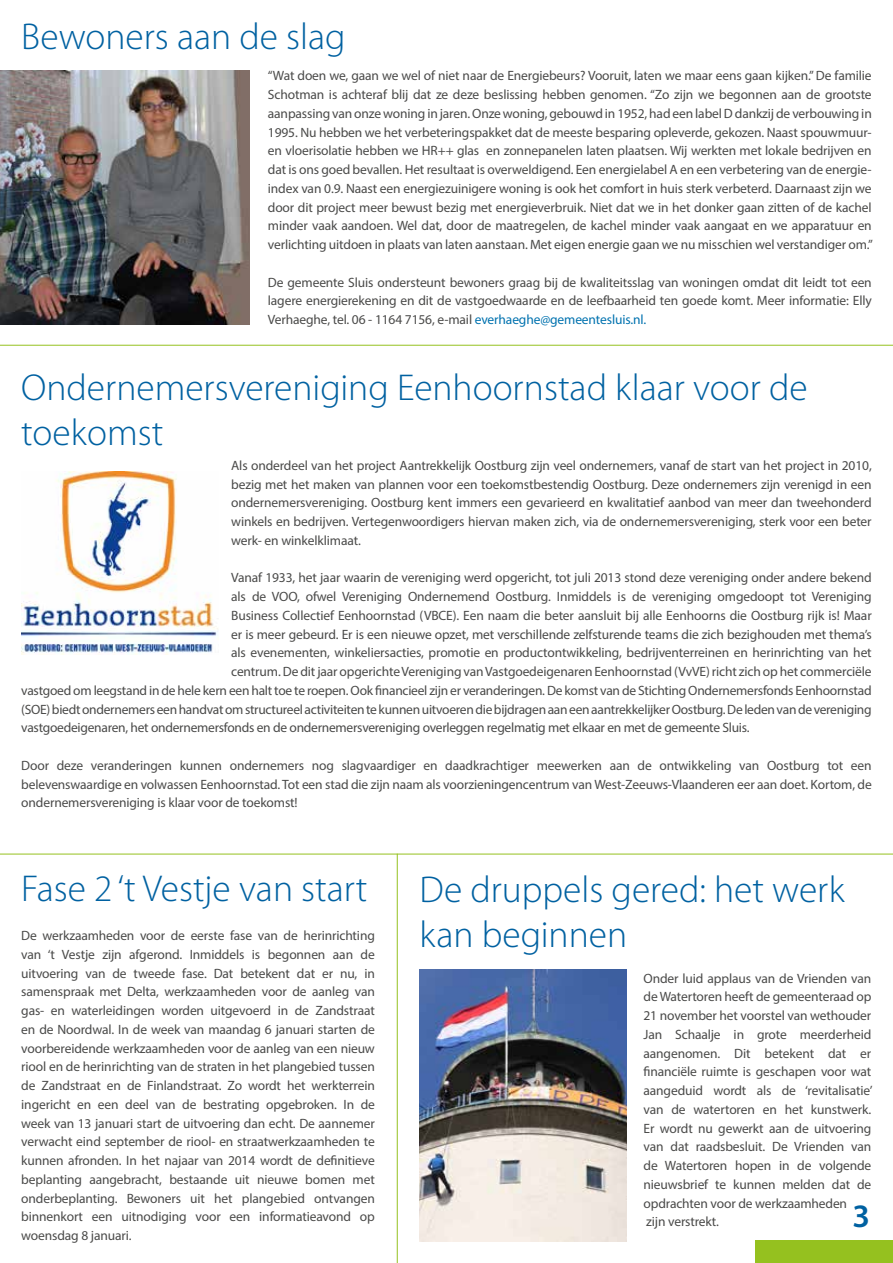
<style>
.page{position:relative;width:893px;height:1263px;background:#fff}
.page>*{position:absolute;margin:0;border:0;box-sizing:border-box;transform-origin:0 0}
.t1{font:300 37.5px/45px "Myriad Pro";color:#0061a1}
.t2{font:600 32.85px "Myriad Pro";color:#0061a1}
.t3{font:13.5px/18.8px "Myriad Pro";letter-spacing:-.01em;color:#4a4a49;text-align:justify}
.s1{color:#0072af}
</style>
<div class="page">
<div style="left:755px;top:1240px;width:138px;height:23px;background:#95c11f"></div>
<img style="left:0;top:70px;width:249px;height:254px">
<hr style="left:0;top:345px;width:893px;height:1px;background:#95c11f">
<hr style="left:0;top:854px;width:893px;height:1px;background:#95c11f">
<img style="left:21px;top:471px;width:197px;height:184px">
<hr style="left:397px;top:854px;width:1px;height:409px;background:#95c11f">
<img style="left:420px;top:969px;width:206px;height:273px">
<h1 class="t1" style="left:21px;top:14px;width:326px">Bewoners aan de slag</h1>
<p class="t3" style="left:268px;top:66px;width:606px">“Wat doen we, gaan we wel of niet naar de Energiebeurs? Vooruit, laten we maar eens gaan kijken.” De familie Schotman is achteraf blij dat ze deze beslissing hebben genomen. “Zo zijn we begonnen aan de grootste aanpassing van onze woning in jaren. Onze woning, gebouwd in 1952, had een label D dankzij de verbouwing in 1995. Nu hebben we het verbeteringspakket dat de meeste besparing opleverde, gekozen. Naast spouwmuur&shy;en vloerisolatie hebben we HR++ glas en zonnepanelen laten plaatsen. Wij werkten met lokale bedrijven en dat is ons goed bevallen. Het resultaat is overweldigend. Een energielabel A en een verbetering van de energie&shy;index van 0.9. Naast een energiezuinigere woning is ook het comfort in huis sterk verbeterd. Daarnaast zijn we door dit project meer bewust bezig met energieverbruik. Niet dat we in het donker gaan zitten of de kachel minder vaak aandoen. Wel dat, door de maatregelen, de kachel minder vaak aangaat en we apparatuur en verlichting uitdoen in plaats van laten aanstaan. Met eigen energie gaan we nu misschien wel verstandiger om.”</p>
<p class="t3" style="left:268px;top:272px;width:605px">De gemeente Sluis ondersteunt bewoners graag bij de kwaliteitsslag van woningen omdat dit leidt tot een lagere energierekening en dit de vastgoedwaarde en de leefbaarheid ten goede komt. Meer informatie: Elly Verhaeghe, tel. 06 - 1164 7156, e-mail <span class="s1">everhaeghe@gemeentesluis.nl.</span></p>
<h1 class="t1" style="left:21px;top:364px;width:788px">Ondernemersvereniging Eenhoornstad klaar voor de toekomst</h1>
<p class="t3" style="left:231px;top:456px;width:642px">Als onderdeel van het project Aantrekkelijk Oostburg zijn veel ondernemers, vanaf de start van het project in 2010, bezig met het maken van plannen voor een toekomstbestendig Oostburg. Deze ondernemers zijn verenigd in een ondernemersvereniging. Oostburg kent immers een gevarieerd en kwalitatief aanbod van meer dan tweehonderd winkels en bedrijven. Vertegenwoordigers hiervan maken zich, via de ondernemersvereniging, sterk voor een beter werk- en winkelklimaat.</p>
<p class="t3" style="left:231px;top:568px;width:642px">Vanaf 1933, het jaar waarin de vereniging werd opgericht, tot juli 2013 stond deze vereniging onder andere bekend</p>
<p class="t3" style="left:231px;top:587px;width:642px">als de VOO, ofwel Vereniging Ondernemend Oostburg. Inmiddels is de vereniging omgedoopt tot Vereniging</p>
<p class="t3" style="left:231px;top:606px;width:642px">Business Collectief Eenhoornstad (VBCE). Een naam die beter aansluit bij alle Eenhoorns die Oostburg rijk is! Maar</p>
<p class="t3" style="left:231px;top:624px;width:642px">er is meer gebeurd. Er is een nieuwe opzet, met verschillende zelfsturende teams die zich bezighouden met thema’s</p>
<p class="t3" style="left:231px;top:643px;width:642px">als evenementen, winkeliersacties, promotie en productontwikkeling, bedrijventerreinen en herinrichting van het</p>
<p class="t3" style="left:231px;top:662px;width:642px">centrum. De dit jaar opgerichte Vereniging van Vastgoedeigenaren Eenhoornstad (VvVE) richt zich op het commerciële</p>
<p class="t3" style="left:21px;top:681px;width:852px">vastgoed om leegstand in de hele kern een halt toe te roepen. Ook financieel zijn er veranderingen. De komst van de Stichting Ondernemersfonds Eenhoornstad</p>
<p class="t3" style="left:21px;top:699px;width:852px">(SOE) biedt ondernemers een handvat om structureel activiteiten te kunnen uitvoeren die bijdragen aan een aantrekkelijker Oostburg. De leden van de vereniging</p>
<p class="t3" style="left:21px;top:718px;width:730px">vastgoedeigenaren, het ondernemersfonds en de ondernemersvereniging overleggen regelmatig met elkaar en met de gemeente Sluis.</p>
<p class="t3" style="left:21px;top:756px;width:852px">Door deze veranderingen kunnen ondernemers nog slagvaardiger en daadkrachtiger meewerken aan de ontwikkeling van Oostburg tot een belevenswaardige en volwassen Eenhoornstad. Tot een stad die zijn naam als voorzieningencentrum van West-Zeeuws-Vlaanderen eer aan doet. Kortom, de ondernemersvereniging is klaar voor de toekomst!</p>
<h1 class="t1" style="left:21px;top:866px;width:348px">Fase 2 ‘t Vestje van start</h1>
<p class="t3" style="left:21px;top:926px;width:355px">De werkzaamheden voor de eerste fase van de herinrichting van ‘t Vestje zijn afgerond. Inmiddels is begonnen aan de uitvoering van de tweede fase. Dat betekent dat er nu, in samenspraak met Delta, werkzaamheden voor de aanleg van gas- en waterleidingen worden uitgevoerd in de Zandstraat en de Noordwal. In de week van maandag 6 januari starten de voorbereidende werkzaamheden voor de aanleg van een nieuw riool en de herinrichting van de straten in het plangebied tussen de Zandstraat en de Finlandstraat. Zo wordt het werkterrein ingericht en een deel van de bestrating opgebroken. In de week van 13 januari start de uitvoering dan echt. De aannemer verwacht eind september de riool- en straatwerkzaamheden te kunnen afronden. In het najaar van 2014 wordt de definitieve beplanting aangebracht, bestaande uit nieuwe bomen met onderbeplanting. Bewoners uit het plangebied ontvangen binnenkort een uitnodiging voor een informatieavond op woensdag 8 januari.</p>
<h1 class="t1" style="left:420px;top:867px;width:426px">De druppels gered: het werk kan beginnen</h1>
<p class="t3" style="left:643px;top:968px;width:230px;text-align:left">Onder luid applaus van de Vrienden van de Watertoren heeft de gemeenteraad op 21 november het voorstel van wethouder Jan Schaalje in grote meerderheid aangenomen. Dit betekent dat er financiële ruimte is geschapen voor wat aangeduid wordt als de ‘revitalisatie’ van de watertoren en het kunstwerk.<br>Er wordt nu gewerkt aan de uitvoering van dat raadsbesluit. De Vrienden van de Watertoren hopen in de volgende nieuwsbrief te kunnen melden dat de opdrachten voor de werkzaamheden<br>zijn verstrekt.</p>
<h2 class="t2" style="left:852px;top:1195px;width:19px">3</h2>
</div>
